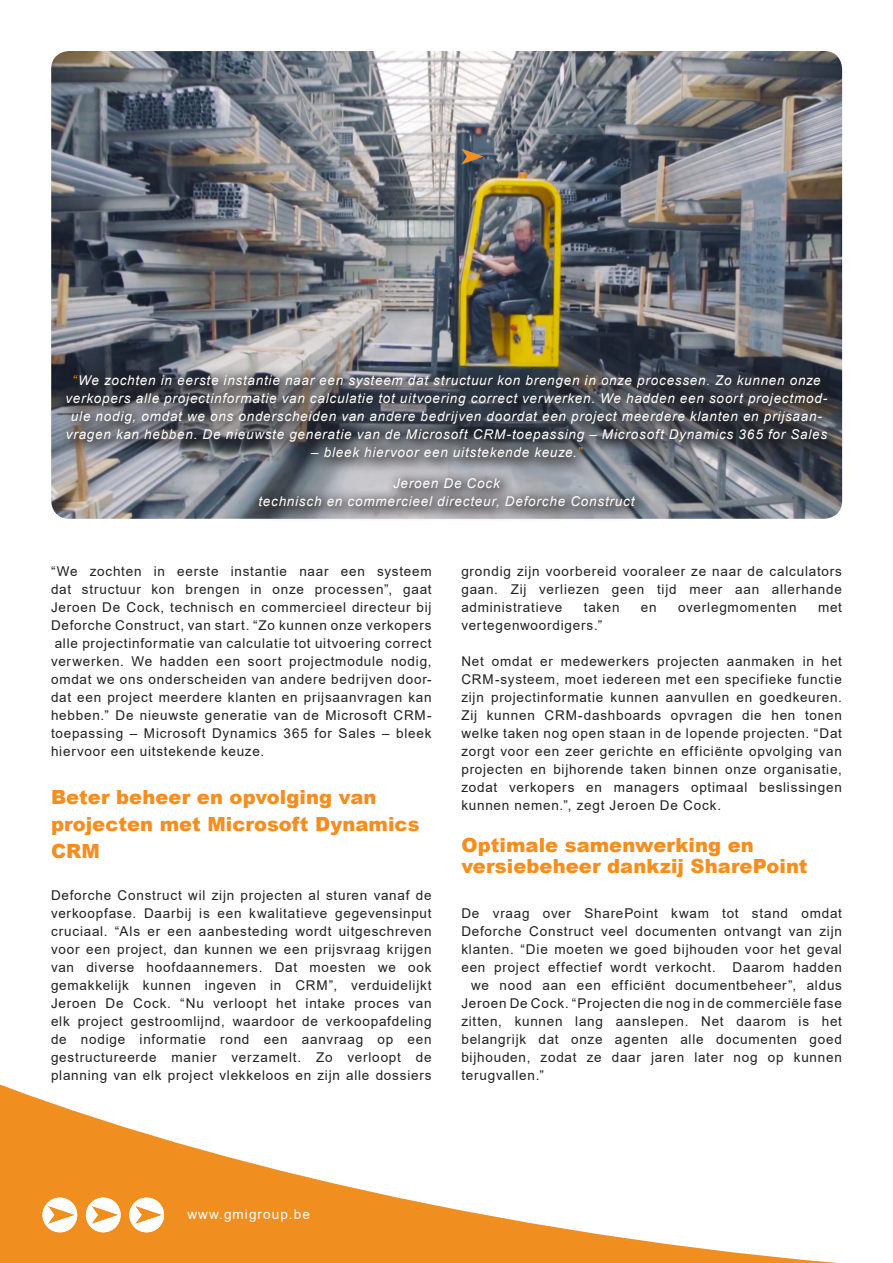
<style>
.page{position:relative;width:893px;height:1263px;background:#fff}
.page>*{position:absolute;margin:0;border:0;box-sizing:border-box;transform-origin:0 0}
.Tussentitel{font:900 19.5px/27px "Arial";letter-spacing:.005em;color:#f68e1e}
.Body_Tekst{font:13.5px/18px "Arial";letter-spacing:.055em;color:#231f20;text-align:justify}
.Citaat{font:italic 13.5px/18px "Arial";letter-spacing:.055em;color:#fff;text-align:center}
.t1{font:13.5px "Arial";letter-spacing:.08em;color:#fff}
.s1{color:#f18e00}
</style>
<div class="page">
<svg style="left:0;top:1084px;width:838px;height:179px"></svg>
<img style="left:51px;top:51px;width:791px;height:464px">
<svg style="left:43px;top:1197px;width:34px;height:35px"></svg>
<svg style="left:86px;top:1197px;width:35px;height:35px"></svg>
<svg style="left:129px;top:1197px;width:35px;height:35px"></svg>
<img style="left:461px;top:148px;width:23px;height:16px">
<svg style="left:57px;top:365px;width:786px;height:154px;background:#63666d"></svg>
<p class="Citaat" style="left:66px;top:372px;width:763px"><span class="s1">“</span>We zochten in eerste instantie naar een systeem dat structuur kon brengen in onze processen. Zo kunnen onze verkopers alle projectinformatie van calculatie tot uitvoering correct verwerken. We hadden een soort projectmod&shy;ule nodig, omdat we ons onderscheiden van andere bedrijven doordat een project meerdere klanten en prijsaan&shy;vragen kan hebben. De nieuwste generatie van de Microsoft CRM-toepassing – Microsoft Dynamics 365 for Sales</p>
<p class="Citaat" style="left:311px;top:444px;width:272px">– bleek hiervoor een uitstekende keuze.<span class="s1">”</span></p>
<p class="Citaat" style="left:393px;top:474px;width:108px">Jeroen De Cock</p>
<p class="Citaat" style="left:258px;top:492px;width:378px">technisch en commercieel directeur, Deforche Construct</p>
<p class="Body_Tekst" style="left:51px;top:562px;width:382px">“We zochten in eerste instantie naar een systeem dat structuur kon brengen in onze processen”, gaat Jeroen De Cock, technisch en commercieel directeur bij Deforche Construct, van start. “Zo kunnen onze verkopers alle projectinformatie van calculatie tot uitvoering correct verwerken. We hadden een soort projectmodule nodig, omdat we ons onderscheiden van andere bedrijven door&shy;dat een project meerdere klanten en prijsaanvragen kan hebben.” De nieuwste generatie van de Microsoft CRM&shy;toepassing – Microsoft Dynamics 365 for Sales – bleek hiervoor een uitstekende keuze.</p>
<p class="Tussentitel" style="left:51px;top:783px;width:370px">Beter beheer en opvolging van projecten met Microsoft Dynamics<br>CRM</p>
<p class="Body_Tekst" style="left:51px;top:886px;width:382px">Deforche Construct wil zijn projecten al sturen vanaf de verkoopfase. Daarbij is een kwalitatieve gegevensinput cruciaal. “Als er een aanbesteding wordt uitgeschreven voor een project, dan kunnen we een prijsvraag krijgen van diverse hoofdaannemers. Dat moesten we ook gemakkelijk kunnen ingeven in CRM”, verduidelijkt Jeroen De Cock. “Nu verloopt het intake proces van elk project gestroomlijnd, waardoor de verkoopafdeling de nodige informatie rond een aanvraag op een gestructureerde manier verzamelt. Zo verloopt de planning van elk project vlekkeloos en zijn alle dossiers</p>
<p class="Body_Tekst" style="left:461px;top:562px;width:382px">grondig zijn voorbereid vooraleer ze naar de calculators gaan. Zij verliezen geen tijd meer aan allerhande administratieve</p>
<p class="Body_Tekst" style="left:584px;top:598px;width:37px">taken</p>
<p class="Body_Tekst" style="left:641px;top:598px;width:17px">en</p>
<p class="Body_Tekst" style="left:678px;top:598px;width:120px">overlegmomenten</p>
<p class="Body_Tekst" style="left:818px;top:598px;width:25px">met</p>
<p class="Body_Tekst" style="left:461px;top:616px;width:143px">vertegenwoordigers.”</p>
<p class="Body_Tekst" style="left:461px;top:652px;width:382px">Net omdat er medewerkers projecten aanmaken in het CRM-systeem, moet iedereen met een specifieke functie zijn projectinformatie kunnen aanvullen en goedkeuren.<br>Zij kunnen CRM-dashboards opvragen die hen tonen welke taken nog open staan in de lopende projecten. “Dat zorgt voor een zeer gerichte en efficiënte opvolging van projecten en bijhorende taken binnen onze organisatie, zodat verkopers en managers optimaal beslissingen kunnen nemen.”, zegt Jeroen De Cock.</p>
<p class="Tussentitel" style="left:461px;top:834px;width:348px;line-height:21px">Optimale samenwerking en versiebeheer dankzij SharePoint</p>
<p class="Body_Tekst" style="left:461px;top:904px;width:382px">De vraag over SharePoint kwam tot stand omdat</p>
<p class="Body_Tekst" style="left:461px;top:922px;width:382px">Deforche Construct veel documenten ontvangt van zijn</p>
<p class="Body_Tekst" style="left:461px;top:940px;width:382px">klanten. “Die moeten we goed bijhouden voor het geval</p>
<p class="Body_Tekst" style="left:461px;top:958px;width:382px">een project effectief wordt verkocht. Daarom hadden</p>
<p class="Body_Tekst" style="left:471px;top:976px;width:372px">we nood aan een efficiënt documentbeheer”, aldus</p>
<p class="Body_Tekst" style="left:461px;top:994px;width:382px">Jeroen De Cock. “Projecten die nog in de commerciële fase</p>
<p class="Body_Tekst" style="left:461px;top:1012px;width:382px">zitten, kunnen lang aanslepen. Net daarom is het</p>
<p class="Body_Tekst" style="left:461px;top:1030px;width:382px">belangrijk dat onze agenten alle documenten goed</p>
<p class="Body_Tekst" style="left:461px;top:1048px;width:382px">bijhouden, zodat ze daar jaren later nog op kunnen</p>
<p class="Body_Tekst" style="left:461px;top:1066px;width:84px">terugvallen.”</p>
<p class="t1" style="left:187px;top:1205px;width:124px">www.gmigroup.be</p>
</div>
